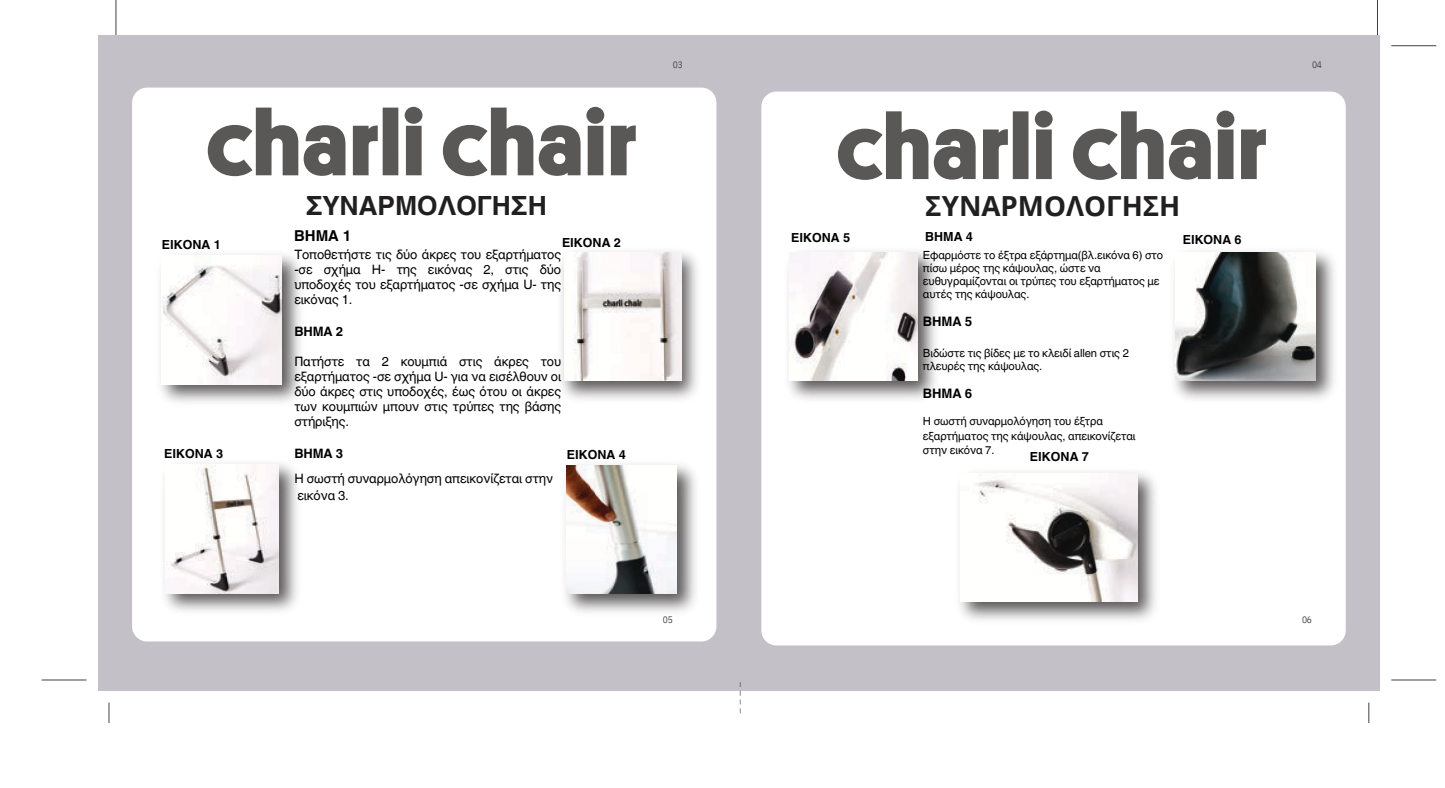
<style>
.page{position:relative;width:1445px;height:788px;background:#fff}
.page>*{position:absolute;margin:0;border:0;box-sizing:border-box;transform-origin:0 0}
.t1{font:700 27.75px "Open Sans";color:#211f20}
.t2{font:700 26.38px "Helvetica World";color:#211f20}
.t3{font:700 15px "Helvetica World";color:#000}
.t4{font:700 13px "Helvetica World";letter-spacing:-.005em;color:#000}
.t5{font:12.88px/15px "Helvetica World";letter-spacing:-.005em;color:#000;text-align:justify}
.t6{font:700 12.88px "Helvetica World";letter-spacing:-.005em;color:#000}
.t7{font:700 12.5px "Helvetica World";color:#000}
.t8{font:11.25px/13px "Helvetica World";letter-spacing:-.005em;color:#000}
.t9{font:9.38px "IBM Plex Sans Cond";letter-spacing:-.025em;color:#434c4d}
</style>
<div class="page">
<hr style="left:116px;top:0;width:1px;height:45px;background:#000">
<hr style="left:1377px;top:0;width:1px;height:45px;background:#000">
<div style="left:98px;top:35px;width:1281px;height:655px;background:#c3c1c7"></div>
<div style="left:132px;top:88px;width:584px;height:553px;background:#fff;border-radius:15px"></div>
<div style="left:761px;top:92px;width:584px;height:553px;background:#fff;border-radius:15px"></div>
<svg style="left:740px;top:682px;width:1px;height:31px"></svg>
<hr style="left:42px;top:679px;width:44px;height:1px;background:#000">
<svg style="left:109px;top:702px;width:1px;height:21px"></svg>
<hr style="left:1391px;top:45px;width:45px;height:1px;background:#000">
<hr style="left:1391px;top:679px;width:45px;height:1px;background:#000">
<svg style="left:1368px;top:702px;width:1px;height:21px"></svg>
<svg style="left:208px;top:108px;width:137px;height:68px"></svg>
<svg style="left:353px;top:125px;width:25px;height:50px"></svg>
<div style="left:383px;top:108px;width:15px;height:67px;background:#5a5757"></div>
<svg style="left:405px;top:107px;width:17px;height:68px"></svg>
<svg style="left:443px;top:108px;width:90px;height:68px"></svg>
<svg style="left:539px;top:125px;width:41px;height:51px"></svg>
<svg style="left:586px;top:107px;width:18px;height:68px"></svg>
<svg style="left:611px;top:125px;width:25px;height:50px"></svg>
<svg style="left:838px;top:111px;width:90px;height:69px"></svg>
<svg style="left:934px;top:129px;width:41px;height:50px"></svg>
<svg style="left:983px;top:129px;width:25px;height:50px"></svg>
<div style="left:1013px;top:111px;width:15px;height:68px;background:#5a5757"></div>
<svg style="left:1035px;top:111px;width:17px;height:68px"></svg>
<svg style="left:1073px;top:111px;width:90px;height:69px"></svg>
<svg style="left:1169px;top:129px;width:41px;height:50px"></svg>
<svg style="left:1216px;top:111px;width:18px;height:68px"></svg>
<svg style="left:1241px;top:129px;width:25px;height:50px"></svg>
<img style="left:160px;top:254px;width:140px;height:148px">
<img style="left:162px;top:255px;width:120px;height:129px">
<img style="left:561px;top:251px;width:136px;height:148px">
<img style="left:564px;top:252px;width:117px;height:129px">
<img style="left:164px;top:463px;width:133px;height:148px">
<img style="left:165px;top:464px;width:113px;height:129px">
<img style="left:565px;top:464px;width:131px;height:148px">
<img style="left:566px;top:465px;width:111px;height:129px">
<img style="left:788px;top:251px;width:148px;height:148px">
<img style="left:790px;top:252px;width:127px;height:129px">
<img style="left:1174px;top:251px;width:160px;height:148px">
<img style="left:1175px;top:252px;width:140px;height:129px">
<img style="left:959px;top:472px;width:197px;height:148px">
<img style="left:960px;top:473px;width:177px;height:128px">
<p class="t7" style="left:162px;top:234px;width:61px">ΕΙΚΟΝΑ 1</p>
<p class="t7" style="left:164px;top:443px;width:61px">ΕΙΚΟΝΑ 3</p>
<p class="t9" style="left:673px;top:58px;width:11px">03</p>
<p class="t2" style="left:306px;top:184px;width:242px">ΣΥΝΑΡΜΟΛΟΓΗΣΗ</p>
<p class="t1" style="left:925px;top:186px;width:257px">ΣΥΝΑΡΜΟΛΟΓΗΣΗ</p>
<p class="t3" style="left:294px;top:223px;width:59px">ΒΗΜΑ 1</p>
<p class="t7" style="left:925px;top:226px;width:49px">ΒΗΜΑ 4</p>
<p class="t7" style="left:1182px;top:229px;width:61px">ΕΙΚΟΝΑ 6</p>
<p class="t5" style="left:294px;top:247px;width:268px">Τοποθετήστε τις δύο άκρες του εξαρτήματος -σε σχήμα Η- της εικόνας 2, στις δύο υποδοχές του εξαρτήματος -σε σχήμα U- της εικόνας 1.</p>
<p class="t6" style="left:294px;top:321px;width:51px">ΒΗΜΑ 2</p>
<p class="t5" style="left:294px;top:354px;width:268px">Πατήστε τα 2 κουμπιά στις άκρες του εξαρτήματος -σε σχήμα U- για να εισέλθουν οι δύο άκρες στις υποδοχές, έως ότου οι άκρες των κουμπιών μπουν στις τρύπες της βάσης στήριξης.</p>
<p class="t6" style="left:294px;top:443px;width:51px">ΒΗΜΑ 3</p>
<p class="t5" style="left:294px;top:471px;width:260px">Η σωστή συναρμολόγηση απεικονίζεται στην</p>
<p class="t5" style="left:297px;top:488px;width:53px">εικόνα 3.</p>
<p class="t7" style="left:791px;top:227px;width:61px">ΕΙΚΟΝΑ 5</p>
<p class="t7" style="left:562px;top:232px;width:61px">ΕΙΚΟΝΑ 2</p>
<p class="t8" style="left:923px;top:249px;width:242px">Εφαρμόστε το έξτρα εξάρτημα(βλ.εικόνα 6) στο πίσω μέρος της κάψουλας, ώστε να ευθυγραμίζονται οι τρύπες του εξαρτήματος με αυτές της κάψουλας.</p>
<p class="t4" style="left:923px;top:311px;width:51px">ΒΗΜΑ 5</p>
<p class="t8" style="left:923px;top:347px;width:207px">Βιδώστε τις βίδες με το κλειδί allen στις 2 πλευρές της κάψουλας.</p>
<p class="t4" style="left:923px;top:383px;width:51px">ΒΗΜΑ 6</p>
<p class="t8" style="left:923px;top:414px;width:182px">Η σωστή συναρμολόγηση του έξτρα</p>
<p class="t8" style="left:923px;top:429px;width:214px">εξαρτήματος της κάψουλας, απεικονίζεται</p>
<p class="t8" style="left:923px;top:444px;width:73px">στην εικόνα 7.</p>
<p class="t7" style="left:567px;top:444px;width:61px">ΕΙΚΟΝΑ 4</p>
<p class="t7" style="left:1030px;top:447px;width:61px">ΕΙΚΟΝΑ 7</p>
<p class="t9" style="left:663px;top:613px;width:11px">05</p>
<p class="t9" style="left:1312px;top:58px;width:11px">04</p>
<p class="t9" style="left:1302px;top:613px;width:11px">06</p>
</div>
